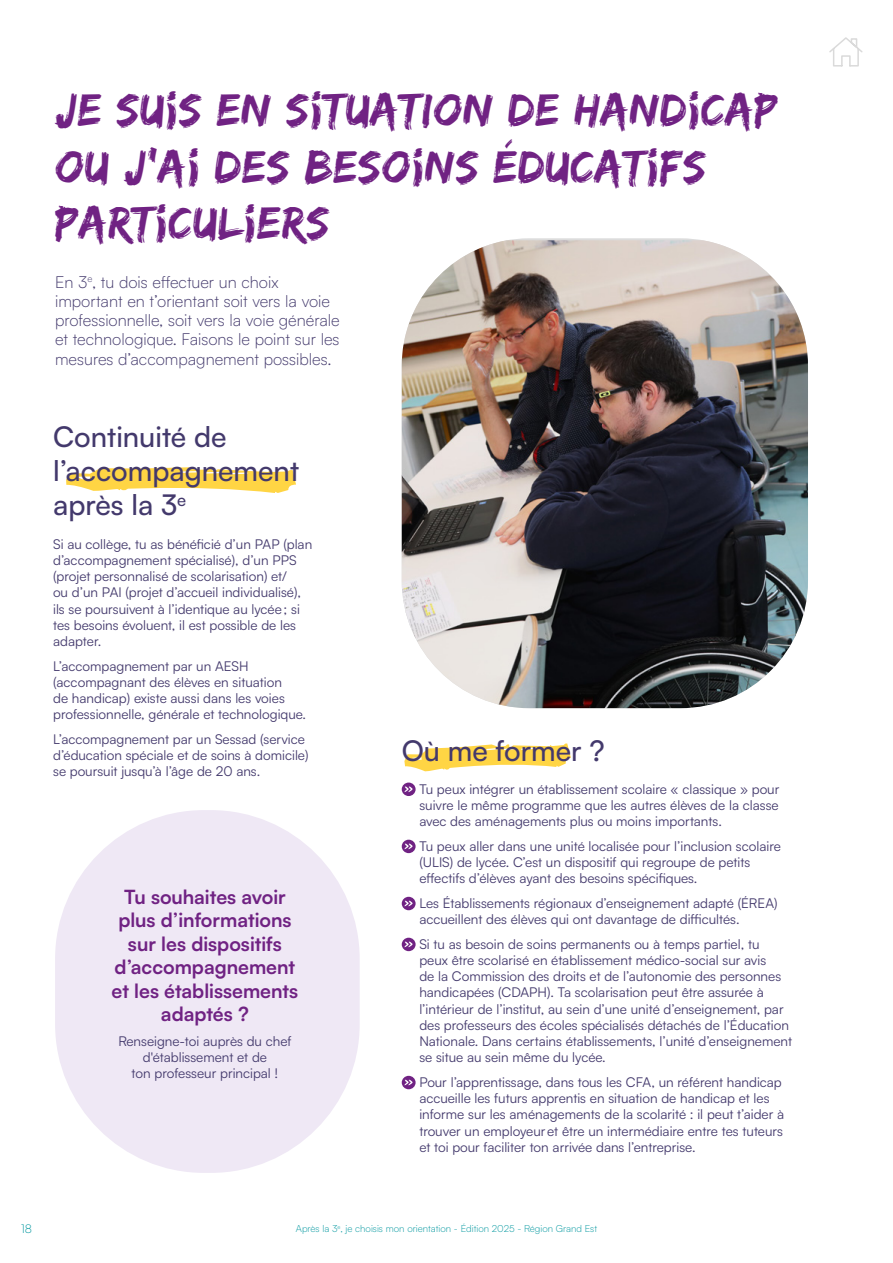
<style>
.page{position:relative;width:893px;height:1263px;background:#fff}
.page>*{position:absolute;margin:0;border:0;box-sizing:border-box;transform-origin:0 0}
.t1{font:47.25px/56.7px "Edo SZ";letter-spacing:.02em;color:#702283}
.t2{font:500 28.5px/34.2px "Satoshi";color:#43396c}
.t3{font:700 19.5px/23.4px "Satoshi";color:#702283;text-align:center}
.t4{font:300 16.5px/19.2px "Satoshi";color:#43396c}
.t5{font:13.5px/16.2px "Satoshi";color:#43396c}
.t6{font:300 12px "Satoshi";color:#00979f}
.t7{font:300 9.75px "Satoshi";color:#00979f}
</style>
<div class="page">
<svg style="left:404px;top:743px;width:167px;height:28px"></svg>
<svg style="left:66px;top:467px;width:230px;height:26px"></svg>
<img style="left:402px;top:240px;width:406px;height:468px">
<div style="left:402px;top:782px;width:14px;height:14px;background:#702283;border-radius:50%"></div>
<svg style="left:404px;top:786px;width:9px;height:6px"></svg>
<div style="left:402px;top:840px;width:14px;height:13px;background:#702283;border-radius:50%"></div>
<svg style="left:404px;top:843px;width:9px;height:6px"></svg>
<div style="left:402px;top:897px;width:14px;height:13px;background:#702283;border-radius:50%"></div>
<svg style="left:404px;top:901px;width:9px;height:5px"></svg>
<div style="left:402px;top:938px;width:14px;height:13px;background:#702283;border-radius:50%"></div>
<svg style="left:404px;top:941px;width:9px;height:6px"></svg>
<svg style="left:402px;top:1076px;width:14px;height:13px"></svg>
<svg style="left:404px;top:1080px;width:9px;height:5px"></svg>
<div style="left:55px;top:810px;width:305px;height:363px;background:#efe8f5;border-radius:149px"></div>
<svg style="left:829px;top:37px;width:34px;height:30px"></svg>
<h1 class="t1" style="left:55px;top:80px;width:724px">JE SU¡S EN S¡TUATION DE HAND¡CAP<br>OU J’A¡ DES BESO¡NS ÉDUCAT¡FS<br>PART¡CUL¡ERS</h1>
<p class="t4" style="left:55px;top:272px;width:286px">En 3<sup>e</sup>, tu dois effectuer un choix important en t’orientant soit vers la voie professionnelle, soit vers la voie générale et technologique. Faisons le point sur les mesures d’accompagnement possibles.</p>
<h2 class="t2" style="left:53px;top:418px;width:247px">Continuité de l’accompagnement après la 3<sup>e</sup></h2>
<p class="t5" style="left:53px;top:535px;width:261px">Si au collège, tu as bénéficié d’un PAP (plan d’accompagnement spécialisé), d’un PPS (projet personnalisé de scolarisation) et/<br>ou d’un PAI (projet d’accueil individualisé), ils se poursuivent à l’identique au lycée; si tes besoins évoluent, il est possible de les adapter.</p>
<p class="t5" style="left:53px;top:657px;width:254px">L’accompagnement par un AESH (accompagnant des élèves en situation<br>de handicap) existe aussi dans les voies professionnelle, générale et technologique.</p>
<p class="t5" style="left:53px;top:730px;width:257px">L’accompagnement par un Sessad (service d’éducation spéciale et de soins à domicile) se poursuit jusqu’à l’âge de 20 ans.</p>
<h3 class="t3" style="left:112px;top:884px;width:188px">Tu souhaites avoir plus d’informations sur les dispositifs d’accompagnement et les établissements adaptés ?</h3>
<p class="t5" style="left:118px;top:1032px;width:175px;text-align:center">Renseigne-toi auprès du chef d'établissement et de<br>ton professeur principal !</p>
<h2 class="t2" style="left:402px;top:732px;width:205px">Où me former ?</h2>
<p class="t5" style="left:419px;top:780px;width:362px;text-align:justify">Tu peux intégrer un établissement scolaire « classique » pour suivre le même programme que les autres élèves de la classe avec des aménagements plus ou moins importants.</p>
<p class="t5" style="left:419px;top:837px;width:363px">Tu peux aller dans une unité localisée pour l’inclusion scolaire (ULIS) de lycée. C’est un dispositif qui regroupe de petits effectifs d’élèves ayant des besoins spécifiques.</p>
<p class="t5" style="left:419px;top:894px;width:360px">Les Établissements régionaux d’enseignement adapté (ÉREA) accueillent des élèves qui ont davantage de difficultés.</p>
<p class="t5" style="left:419px;top:935px;width:374px">Si tu as besoin de soins permanents ou à temps partiel, tu<br>peux être scolarisé en établissement médico-social sur avis<br>de la Commission des droits et de l’autonomie des personnes handicapées (CDAPH). Ta scolarisation peut être assurée à l’intérieur de l’institut, au sein d’une unité d’enseignement, par des professeurs des écoles spécialisés détachés de l’Éducation Nationale. Dans certains établissements, l’unité d’enseignement se situe au sein même du lycée.</p>
<p class="t5" style="left:419px;top:1073px;width:366px">Pour l’apprentissage, dans tous les CFA, un référent handicap accueille les futurs apprentis en situation de handicap et les informe sur les aménagements de la scolarité : il peut t’aider à trouver un employeuret être un intermédiaire entre tes tuteurs et toi pour faciliter ton arrivée dans l’entreprise.</p>
<p class="t6" style="left:21px;top:1221px;width:12px">18</p>
<p class="t7" style="left:296px;top:1222px;width:303px">Après la 3<sup>e</sup>, je choisis mon orientation - Édition 2025 - Région Grand Est</p>
</div>
